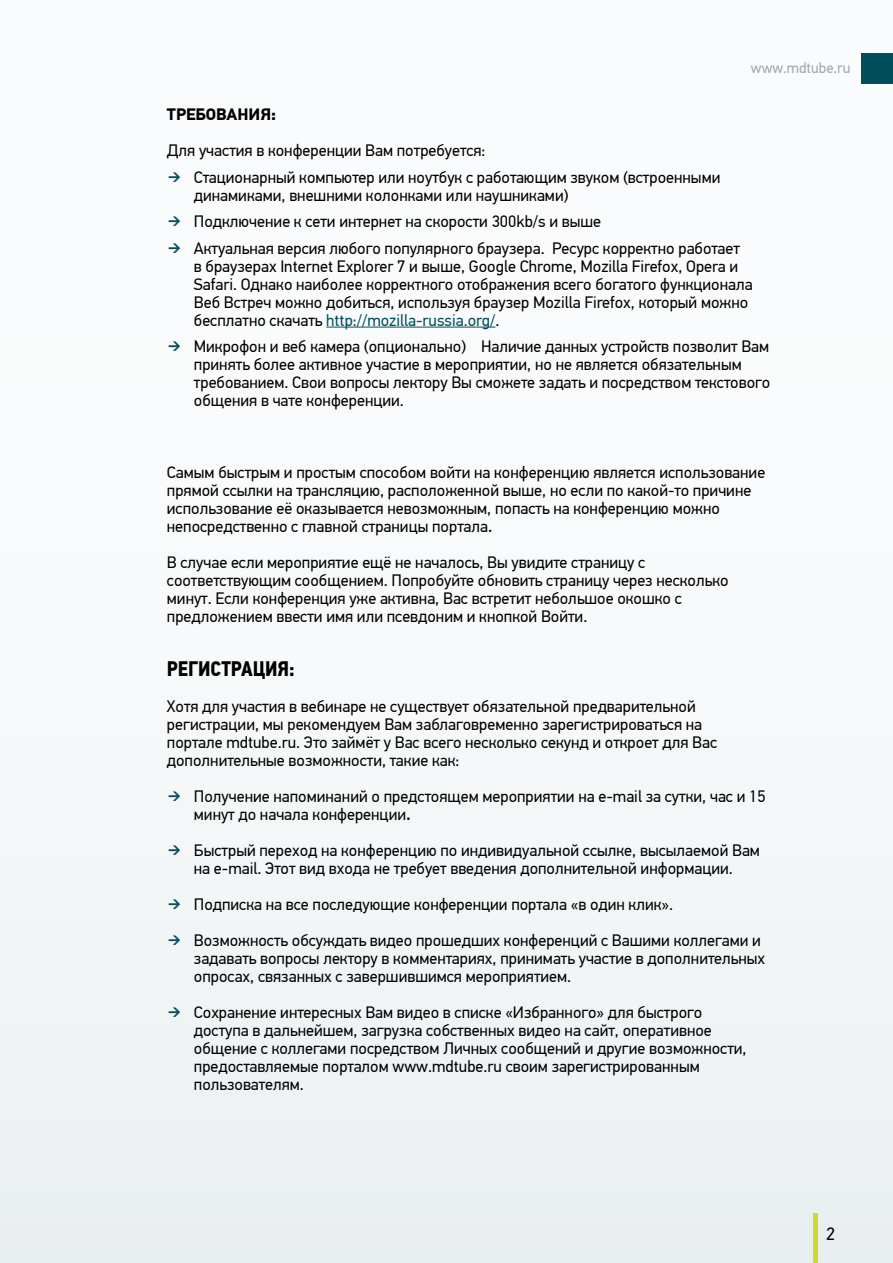
<style>
.page{position:relative;width:893px;height:1263px;background:#f7f9fa}
.page>*{position:absolute;margin:0;border:0;box-sizing:border-box;transform-origin:0 0}
.t1{font:700 21px "PF Din Text Cond Pro";color:#000}
.t2{font:18px "PF Din Text Pro";color:#000}
.t3{font:16.5px/18px "PF Din Text Pro";color:#000}
.t4{font:700 16.5px "PF Din Text Pro";color:#000}
.t5{font:15px "PF Din Text Pro";color:#9ea9ad}
.s1{color:#004f5a}
.s2{font-family:"PF Din Display Pro";font-weight:500}
.s3{font-family:"PF Din Display Pro";font-weight:700}
</style>
<div class="page">
<hr style="left:813px;top:1213px;width:4px;height:50px;background:#cddc2b">
<div style="left:862px;top:53px;width:31px;height:31px;background:#004f5a"></div>
<hr style="left:326px;top:327px;width:169px;height:1px;background:#004f5a">
<p class="t5" style="left:751px;top:59px;width:101px">www.mdtube.ru</p>
<p class="t4" style="left:167px;top:105px;width:111px">ТРЕБОВАНИЯ:</p>
<p class="t3" style="left:167px;top:142px;width:320px">Для участия в конференции Вам потребуется:</p>
<p class="t3" style="left:194px;top:168px;width:528px;text-indent:-26px"><span class="s1">➔</span> Стационарный компьютер или ноутбук с работающим звуком (встроенными динамиками, внешними колонками или наушниками)</p>
<p class="t3" style="left:168px;top:213px;width:434px"><span class="s1">➔</span> Подключение к сети интернет на скорости 300kb/s и выше</p>
<p class="t3" style="left:194px;top:239px;width:560px;text-indent:-26px"><span class="s1">➔</span> Актуальная версия любого популярного браузера. Ресурс корректно работает<br>в браузерах Internet Explorer 7 и выше, Google Chrome, Mozilla Firefox, Opera и Safari. Однако наиболее корректного отображения всего богатого функционала Веб Встреч можно добиться, используя браузер Mozilla Firefox, который можно бесплатно скачать <span class="s1">http://mozilla-russia.org/</span>.</p>
<p class="t3" style="left:194px;top:338px;width:578px;text-indent:-26px"><span class="s1">➔</span> Микрофон и веб камера (опционально) Наличие данных устройств позволит Вам принять более активное участие в мероприятии, но не является обязательным требованием. Свои вопросы лектору Вы сможете задать и посредством текстового общения в чате конференции.</p>
<p class="t3" style="left:167px;top:464px;width:600px">Самым быстрым и простым способом войти на конференцию является использование прямой ссылки на трансляцию, расположенной выше, но если по какой-то причине использование её оказывается невозможным, попасть на конференцию можно непосредственно с главной страницы портала<span class="s2">.</span></p>
<p class="t3" style="left:167px;top:554px;width:563px">В случае если мероприятие ещё не началось, Вы увидите страницу с соответствующим сообщением. Попробуйте обновить страницу через несколько минут. Если конференция уже активна, Вас встретит небольшое окошко с предложением ввести имя или псевдоним и кнопкой Войти.</p>
<p class="t1" style="left:167px;top:656px;width:129px">РЕГИСТРАЦИЯ:</p>
<p class="t3" style="left:167px;top:698px;width:552px">Хотя для участия в вебинаре не существует обязательной предварительной регистрации, мы рекомендуем Вам заблаговременно зарегистрироваться на портале mdtube.ru. Это займёт у Вас всего несколько секунд и откроет для Вас дополнительные возможности, такие как:</p>
<p class="t3" style="left:194px;top:788px;width:573px;text-indent:-26px"><span class="s1">➔</span> Получение напоминаний о предстоящем мероприятии на e-mail за сутки, час и 15 минут до начала конференции<span class="s3">.</span></p>
<p class="t3" style="left:168px;top:842px;width:593px;text-align:center"><span class="s1">➔</span> Быстрый переход на конференцию по индивидуальной ссылке, высылаемой Вам на e-mail. Этот вид входа не требует введения дополнительной информации.</p>
<p class="t3" style="left:168px;top:895px;width:506px"><span class="s1">➔</span> Подписка на все последующие конференции портала «в один клик».</p>
<p class="t3" style="left:194px;top:931px;width:573px;text-indent:-26px"><span class="s1">➔</span> Возможность обсуждать видео прошедших конференций с Вашими коллегами и задавать вопросы лектору в комментариях, принимать участие в дополнительных опросах, связанных с завершившимся мероприятием.</p>
<p class="t3" style="left:194px;top:1003px;width:554px;text-indent:-26px"><span class="s1">➔</span> Сохранение интересных Вам видео в списке «Избранного» для быстрого доступа в дальнейшем, загрузка собственных видео на сайт, оперативное общение с коллегами посредством Личных сообщений и другие возможности, предоставляемые порталом www.mdtube.ru своим зарегистрированным пользователям.</p>
<p class="t2" style="left:826px;top:1223px;width:10px">2</p>
</div>
